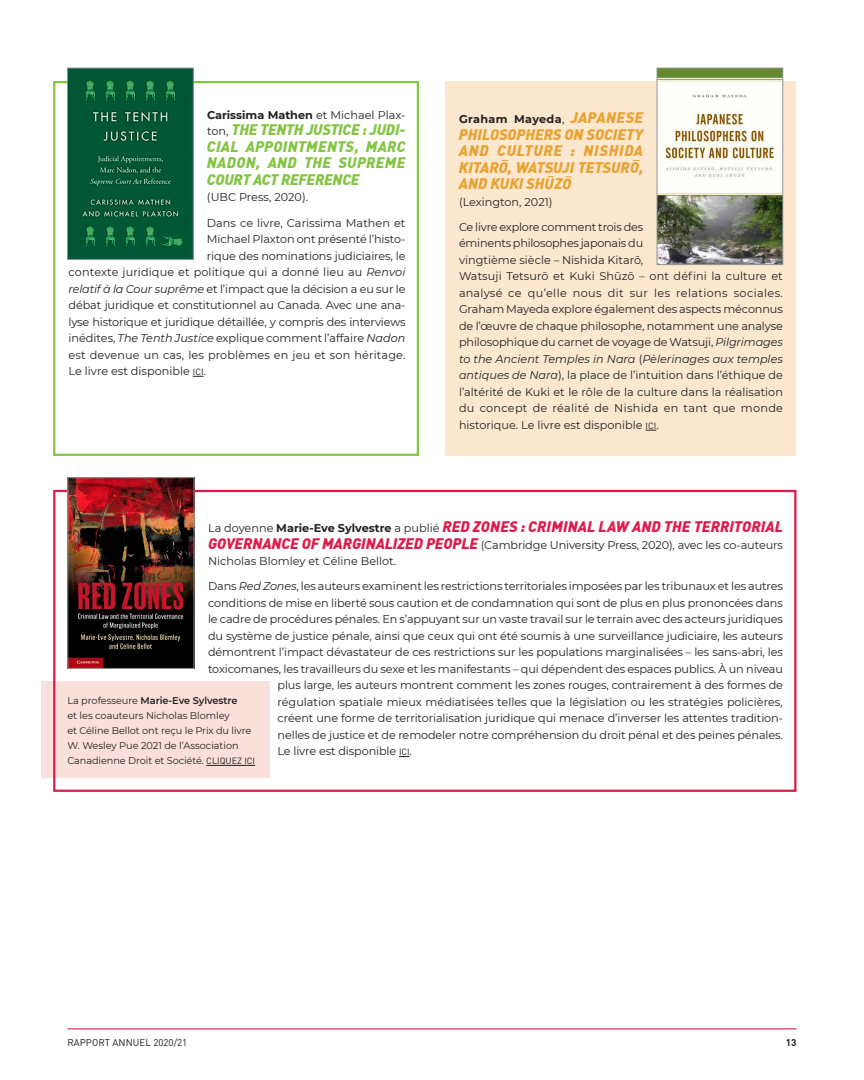
<style>
.page{position:relative;width:864px;height:1080px;background:#fff}
.page>*{position:absolute;margin:0;border:0;box-sizing:border-box;transform-origin:0 0}
.t1{font:italic 900 15px/16.5px "DIN";letter-spacing:.01em;color:#83c442;text-align:justify}
.t2{font:italic 900 15px "DIN";letter-spacing:.005em;color:#de1b4a}
.t3{font:italic 900 15px/16.5px "DIN";color:#eaa12f;text-align:justify}
.t4{font:11.25px/16.5px "Montserrat";letter-spacing:-.01em;color:#231f20}
.t5{font:11.25px "Montserrat";letter-spacing:.01em;color:#231f20}
.t6{font:700 11.25px "Montserrat";color:#231f20}
.t7{font:700 11.25px "Montserrat";letter-spacing:.03em;color:#231f20}
.t8{font:9.75px/15px "Montserrat";letter-spacing:-.01em;color:#231f20}
.t9{font:9.75px "DIN";color:#231f20}
.t10{font:700 9.75px "DIN";color:#231f20}
.s1{font-weight:400}
.s2{font-family:"Montserrat";font-weight:400;font-style:normal;font-size:11.25px;color:#231f20}
.s3{font-style:italic}
.s4{font-family:"DIN";font-size:9px}
.s5{font-family:"DIN";font-weight:900;font-style:italic;font-size:15px;color:#eaa12f}
.s6{font-family:"Montserrat";font-weight:700;font-style:normal;font-size:11.25px;color:#231f20}
.s7{font-family:"DIN";font-weight:900;font-style:italic;font-size:15px;color:#de1b4a}
.s8{font-weight:600}
</style>
<div class="page">
<hr style="left:68px;top:1028px;width:728px;height:1px;background:#de1b4a">
<div style="left:53px;top:81px;width:366px;height:375px;border:2px solid #83c442"></div>
<img style="left:69px;top:70px;width:123px;height:188px">
<div style="left:67px;top:68px;width:127px;height:192px;border:1px solid #949698"></div>
<div style="left:446px;top:81px;width:350px;height:375px;background:#fbe8cf"></div>
<svg style="left:499px;top:160px;width:9px;height:13px"></svg>
<svg style="left:631px;top:160px;width:8px;height:13px"></svg>
<svg style="left:545px;top:176px;width:9px;height:13px"></svg>
<svg style="left:563px;top:176px;width:9px;height:13px"></svg>
<img style="left:659px;top:70px;width:122px;height:193px">
<div style="left:657px;top:68px;width:126px;height:197px;border:1px solid #949698"></div>
<div style="left:41px;top:681px;width:228px;height:96px;background:#fadfda"></div>
<hr style="left:206px;top:765px;width:49px;height:1px;background:#231f20">
<div style="left:53px;top:490px;width:743px;height:302px;border:2px solid #de1b4a"></div>
<img style="left:70px;top:479px;width:122px;height:188px">
<div style="left:68px;top:477px;width:126px;height:192px;border:1px solid #949698"></div>
<p class="t6" style="left:207px;top:107px;width:200px">Carissima Mathen <span class="s1">et Michael Plax-</span></p>
<h1 class="t1" style="left:207px;top:121px;width:200px"><span class="s2">ton,</span> THE TENTH JUSTICE : JUDI-CIAL APPOINTMENTS, MARC NADON, AND THE SUPREME COURT ACT REFERENCE</h1>
<p class="t4" style="left:207px;top:189px;width:103px">(UBC Press, 2020).</p>
<p class="t4" style="left:207px;top:214px;width:200px">Dans ce livre, Carissima Mathen et</p>
<p class="t4" style="left:207px;top:230px;width:200px">Michael Plaxton ont présenté l’histo-</p>
<p class="t4" style="left:207px;top:247px;width:200px">rique des nominations judiciaires, le</p>
<p class="t5" style="left:69px;top:264px;width:338px">contexte juridique et politique qui a donné lieu au <span class="s3">Renvoi</span></p>
<p class="t4" style="left:69px;top:280px;width:338px"><span class="s3">relatif à la Cour suprême</span> et l’impact que la décision a eu sur le</p>
<p class="t4" style="left:69px;top:296px;width:338px">débat juridique et constitutionnel au Canada. Avec une ana-</p>
<p class="t4" style="left:69px;top:313px;width:338px">lyse historique et juridique détaillée, y compris des interviews</p>
<p class="t4" style="left:69px;top:329px;width:338px">inédites, <span class="s3">The Tenth Justice</span> explique comment l’affaire <span class="s3">Nadon</span></p>
<p class="t5" style="left:69px;top:347px;width:338px">est devenue un cas, les problèmes en jeu et son héritage.</p>
<p class="t4" style="left:69px;top:362px;width:139px">Le livre est disponible <span class="s4">ICI</span>.</p>
<p class="t7" style="left:459px;top:111px;width:186px">Graham Mayeda<span class="s1">,</span> <span class="s5">JAPANESE</span></p>
<h1 class="t3" style="left:459px;top:125px;width:186px">PHILOSOPHERS ON SOCIETY AND CULTURE : NISHIDA KITAR , WATSUJI TETSUR , AND KUKI SH Z</h1>
<p class="t4" style="left:459px;top:193px;width:95px">(Lexington, 2021)</p>
<p class="t4" style="left:459px;top:218px;width:326px">Ce livre explore comment trois des<br>éminents philosophes japonais du<br>vingtième siècle – Nishida Kitarō,<br>Watsuji Tetsurō et Kuki Shūzō – ont défini la culture et analysé ce qu’elle nous dit sur les relations sociales.<br>Graham Mayeda explore également des aspects méconnus de l’œuvre de chaque philosophe, notamment une analyse philosophique du carnet de voyage de Watsuji, <span class="s3">Pilgrimages to the Ancient Temples in Nara</span> (<span class="s3">Pèlerinages aux temples antiques de Nara</span>), la place de l’intuition dans l’éthique de l’altérité de Kuki et le rôle de la culture dans la réalisation du concept de réalité de Nishida en tant que monde historique. Le livre est disponible <span class="s4">ICI</span>.</p>
<h1 class="t2" style="left:208px;top:517px;width:576px"><span class="s2">La doyenne</span> <span class="s6">Marie-Eve Sylvestre</span> <span class="s2">a publié</span> RED ZONES : CRIMINAL LAW AND THE TERRITORIAL</h1>
<p class="t4" style="left:208px;top:536px;width:576px"><span class="s7">GOVERNANCE OF MARGINALIZED PEOPLE</span> (Cambridge University Press, 2020), avec les co-auteurs<br>Nicholas Blomley et Céline Bellot.</p>
<p class="t4" style="left:208px;top:578px;width:576px">Dans <span class="s3">Red Zones</span>, les auteurs examinent les restrictions territoriales imposées par les tribunaux et les autres</p>
<p class="t4" style="left:208px;top:594px;width:576px">conditions de mise en liberté sous caution et de condamnation qui sont de plus en plus prononcées dans</p>
<p class="t4" style="left:208px;top:611px;width:576px">le cadre de procédures pénales. En s’appuyant sur un vaste travail sur le terrain avec des acteurs juridiques</p>
<p class="t4" style="left:208px;top:627px;width:576px">du système de justice pénale, ainsi que ceux qui ont été soumis à une surveillance judiciaire, les auteurs</p>
<p class="t4" style="left:208px;top:644px;width:576px">démontrent l’impact dévastateur de ces restrictions sur les populations marginalisées – les sans-abri, les</p>
<p class="t4" style="left:208px;top:660px;width:576px">toxicomanes, les travailleurs du sexe et les manifestants – qui dépendent des espaces publics. À un niveau</p>
<p class="t4" style="left:278px;top:677px;width:507px">plus large, les auteurs montrent comment les zones rouges, contrairement à des formes de</p>
<p class="t4" style="left:278px;top:693px;width:507px">régulation spatiale mieux médiatisées telles que la législation ou les stratégies policières,</p>
<p class="t4" style="left:278px;top:710px;width:507px">créent une forme de territorialisation juridique qui menace d’inverser les attentes tradition-</p>
<p class="t4" style="left:278px;top:726px;width:507px">nelles de justice et de remodeler notre compréhension du droit pénal et des peines pénales.</p>
<p class="t4" style="left:278px;top:743px;width:136px">Le livre est disponible <span class="s4">ICI</span>.</p>
<p class="t8" style="left:67px;top:693px;width:189px">La professeure <span class="s8">Marie-Eve Sylvestre<br></span>et les coauteurs Nicholas Blomley<br>et Céline Bellot ont reçu le Prix du livre W. Wesley Pue 2021 de l’Association Canadienne Droit et Société. <span class="s4">CLIQUEZ ICI</span></p>
<p class="t9" style="left:68px;top:1037px;width:121px">RAPPORT ANNUEL 2020/21</p>
<p class="t10" style="left:786px;top:1037px;width:12px">13</p>
</div>
